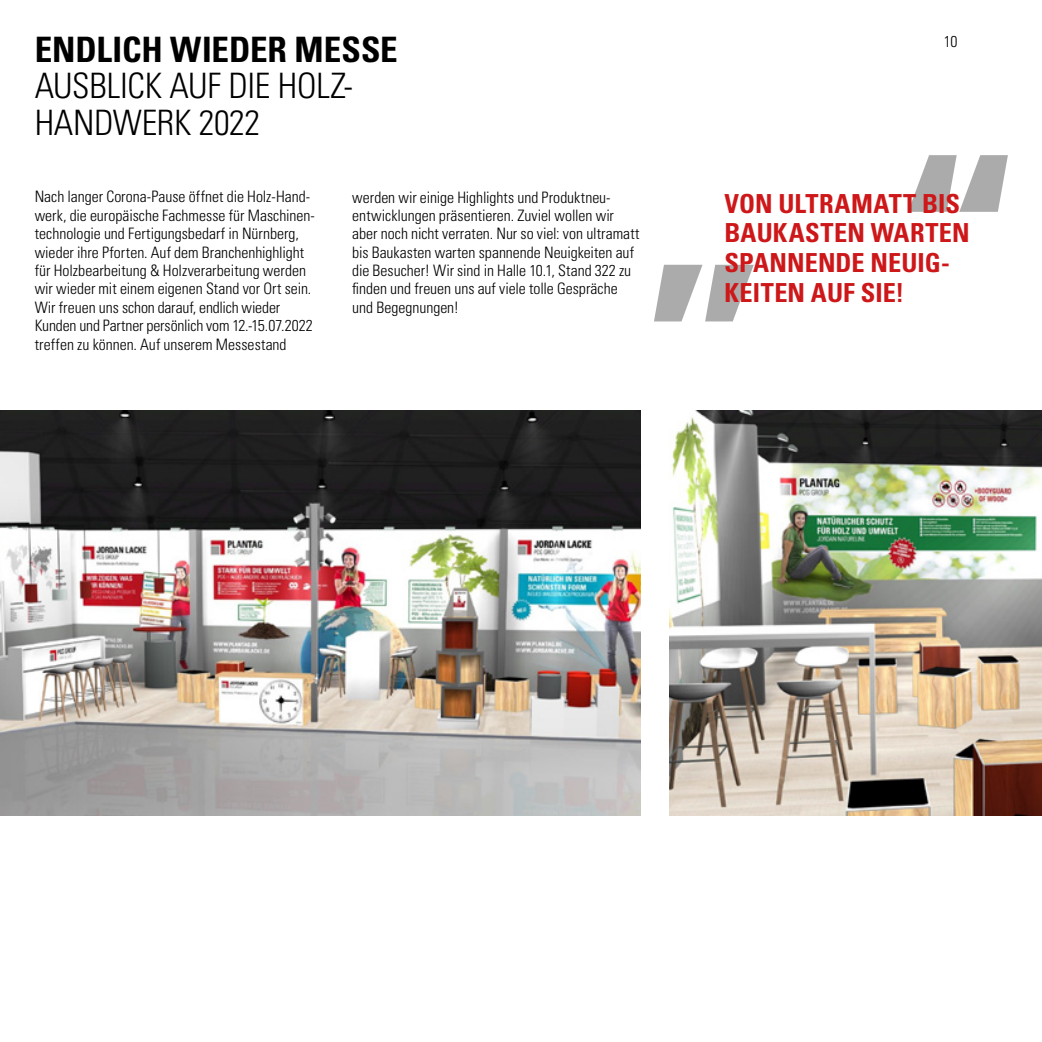
<style>
.page{position:relative;width:1042px;height:1042px;background:#fff}
.page>*{position:absolute;margin:0;border:0;box-sizing:border-box;transform-origin:0 0}
.t1{font:700 condensed 287.7px "Univers";color:#9d9d9c}
.t2{font:300 condensed 35px/36.8px "Univers";letter-spacing:-.01em;color:#000}
.t3{font:700 condensed 35px "Univers";color:#000}
.t4{font:700 condensed 26.25px/29.8px "Univers";letter-spacing:.005em;color:#cd1719}
.t5{font:300 condensed 15.75px/18.4px "Univers";color:#000}
</style>
<div class="page">
<img style="left:0;top:411px;width:640px;height:404px">
<img style="left:670px;top:411px;width:372px;height:404px">
<h2 class="t3" style="left:35px;top:28px;width:365px">ENDLICH WIEDER MESSE</h2>
<h2 class="t2" style="left:35px;top:67px;width:320px">AUSBLICK AUF DIE HOLZ-<br>HANDWERK 2022</h2>
<p class="t5" style="left:35px;top:187px;width:282px">Nach langer Corona-Pause öffnet die Holz-Hand&shy;werk, die europäische Fachmesse für Maschinen&shy;technologie und Fertigungsbedarf in Nürnberg, wieder ihre Pforten. Auf dem Branchenhighlight für Holzbearbeitung &amp; Holzverarbeitung werden wir wieder mit einem eigenen Stand vor Ort sein.<br>Wir freuen uns schon darauf, endlich wieder Kunden und Partner persönlich vom 12.-15.07.2022 treffen zu können. Auf unserem Messestand</p>
<p class="t5" style="left:352px;top:187px;width:289px">werden wir einige Highlights und Produktneu&shy;entwicklungen präsentieren. Zuviel wollen wir aber noch nicht verraten. Nur so viel: von ultramatt bis Baukasten warten spannende Neuigkeiten auf die Besucher! Wir sind in Halle 10.1, Stand 322 zu finden und freuen uns auf viele tolle Gespräche und Begegnungen!</p>
<p class="t5" style="left:944px;top:32px;width:15px">10</p>
<h1 class="t1" style="left:1022px;top:462px;width:129px;rotate:-180deg">„</h1>
<h3 class="t4" style="left:724px;top:188px;width:247px">VON ULTRAMATT BIS<br>BAUKASTEN WARTEN<br>SPANNENDE NEUIG-<br>KEITEN AUF SIE!</h3>
<h1 class="t1" style="left:640px;top:15px;width:129px">„</h1>
</div>
